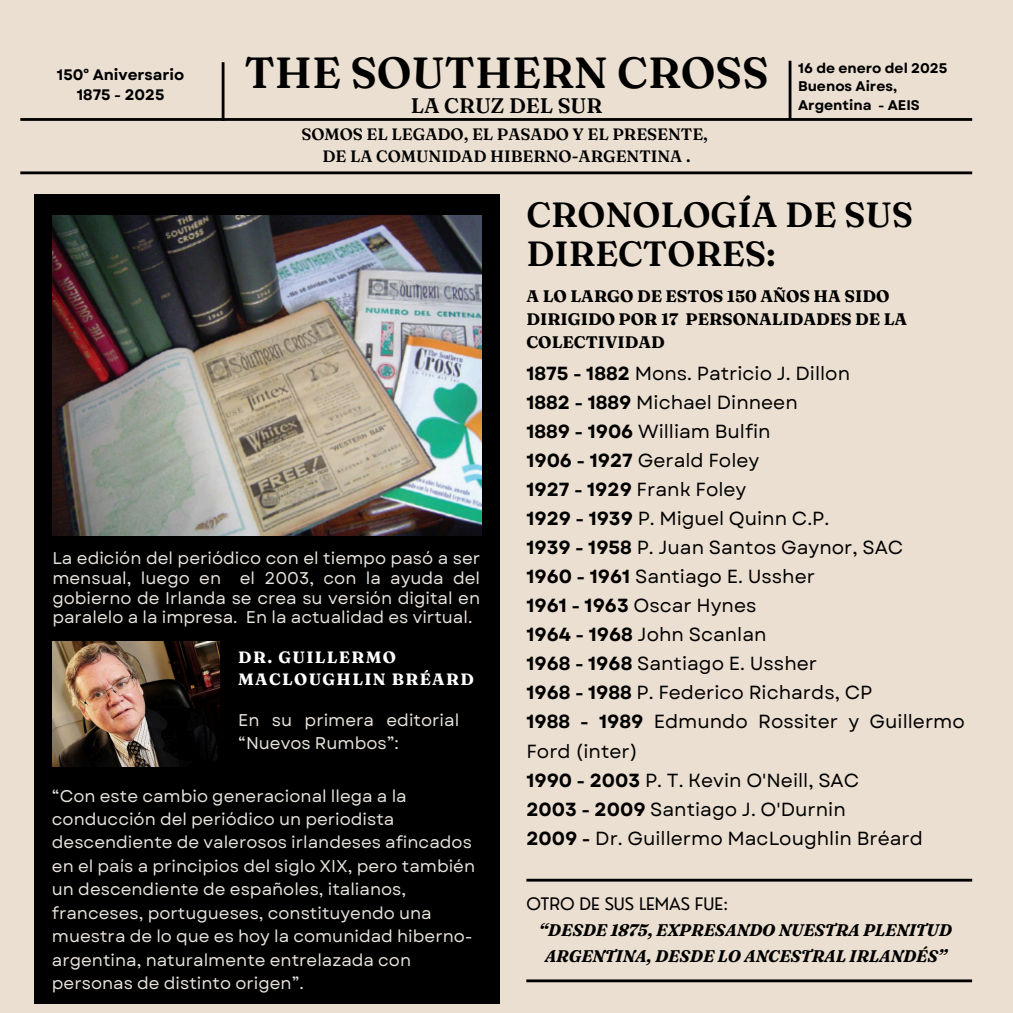
<style>
.page{position:relative;width:1013px;height:1013px;background:#fff}
.page>*{position:absolute;margin:0;border:0;box-sizing:border-box;transform-origin:0 0}
.t1{font:600 43.5px "Fraunces 9 pt";color:#000}
.t2{font:600 35px/39.4px "Fraunces 9 pt";color:#000}
.t3{font:600 21px "Fraunces 9 pt";color:#000}
.t4{font:19px/29px "Garet";color:#000}
.t5{font:17px/19.8px "Garet";color:#e8e3dd;text-align:justify}
.t6{font:16.88px/23.5px "Garet";color:#e8e3dd}
.t7{font:italic 700 16.88px "Fraunces 9 pt";color:#000}
.t8{font:16.88px "Nourd";color:#000}
.t9{font:700 16.62px/23.2px "Fraunces 9 pt";color:#000}
.t10{font:600 16.38px/22.5px "Fraunces 9 pt";color:#000;text-align:center}
.t11{font:700 16.38px/22.5px "Fraunces 9 pt";letter-spacing:.085em;color:#fff}
.t12{font:700 15.25px "Garet";color:#000}
.t13{font:700 14px/18.8px "Garet";color:#000}
.s1{font-weight:700}
</style>
<div class="page">
<div style="left:0;top:0;width:1012px;height:1012px;background:#ebdfd1"></div>
<hr style="left:20px;top:118px;width:952px;height:3px;background:#000">
<hr style="left:222px;top:62px;width:2px;height:59px;background:#000">
<hr style="left:788px;top:61px;width:3px;height:58px;background:#000">
<div style="left:34px;top:194px;width:465px;height:809px;background:#000"></div>
<hr style="left:526px;top:878px;width:446px;height:3px;background:#000">
<hr style="left:526px;top:979px;width:446px;height:3px;background:#000">
<hr style="left:20px;top:171px;width:952px;height:3px;background:#000">
<img style="left:52px;top:216px;width:429px;height:319px">
<img style="left:52px;top:641px;width:167px;height:125px">
<h5 class="t12" style="left:57px;top:63px;width:129px">150° Aniversario</h5>
<p class="t12" style="left:77px;top:84px;width:89px">1875 - 2025</p>
<h1 class="t1" style="left:244px;top:45px;width:526px">THE SOUTHERN CROSS</h1>
<p class="t10" style="left:301px;top:122px;width:408px">SOMOS EL LEGADO, EL PASADO Y EL PRESENTE,<br>DE LA COMUNIDAD HIBERNO-ARGENTINA .</p>
<p class="t3" style="left:411px;top:92px;width:193px">LA CRUZ DEL SUR</p>
<p class="t13" style="left:798px;top:58px;width:151px">16 de enero del 2025<br>Buenos Aires,<br>Argentina - AEIS</p>
<p class="t2" style="left:526px;top:195px;width:388px">CRONOLOGÍA DE SUS<br>DIRECTORES:</p>
<h3 class="t9" style="left:526px;top:284px;width:382px">A LO LARGO DE ESTOS 150 AÑOS HA SIDO<br>DIRIGIDO POR 17 PERSONALIDADES DE LA<br>COLECTIVIDAD</h3>
<p class="t5" style="left:52px;top:548px;width:429px">La edición del periódico con el tiempo pasó a ser mensual, luego en el 2003, con la ayuda del gobierno de Irlanda se crea su versión digital en paralelo a la impresa. En la actualidad es virtual.</p>
<p class="t11" style="left:238px;top:645px;width:237px">DR. GUILLERMO<br>MACLOUGHLIN BRÉARD</p>
<h5 class="t5" style="left:238px;top:708px;width:222px;line-height:23.5px">En su primera editorial “Nuevos Rumbos”:</h5>
<p class="t6" style="left:52px;top:784px;width:425px">“Con este cambio generacional llega a la conducción del periódico un periodista descendiente de valerosos irlandeses afincados en el país a principios del siglo XIX, pero también un descendiente de españoles, italianos, franceses, portugueses, constituyendo una muestra de lo que es hoy la comunidad hiberno&shy;argentina, naturalmente entrelazada con personas de distinto origen”.</p>
<p class="t4" style="left:526px;top:358px;width:440px"><span class="s1">1875 - 1882</span> Mons. Patricio J. Dillon<br><span class="s1">1882 - 1889</span> Michael Dinneen<br><span class="s1">1889 - 1906</span> William Bulfin<br><span class="s1">1906 - 1927</span> Gerald Foley<br><span class="s1">1927 - 1929</span> Frank Foley<br><span class="s1">1929 - 1939</span> P. Miguel Quinn C.P.<br><span class="s1">1939 - 1958</span> P. Juan Santos Gaynor, SAC<br><span class="s1">1960 - 1961</span> Santiago E. Ussher<br><span class="s1">1961 - 1963</span> Oscar Hynes<br><span class="s1">1964 - 1968</span> John Scanlan<br><span class="s1">1968 - 1968</span> Santiago E. Ussher<br><span class="s1">1968 - 1988</span> P. Federico Richards, CP<br><span class="s1">1988 - 1989</span> Edmundo Rossiter y Guillermo<br>Ford (inter)<br><span class="s1">1990 - 2003</span> P. T. Kevin O'Neill, SAC<br><span class="s1">2003 - 2009</span> Santiago J. O'Durnin<br><span class="s1">2009 -</span> Dr. Guillermo MacLoughlin Bréard</p>
<p class="t8" style="left:526px;top:892px;width:203px">OTRO DE SUS LEMAS FUE:</p>
<p class="t7" style="left:539px;top:919px;width:414px">“DESDE 1875, EXPRESANDO NUESTRA PLENITUD</p>
<p class="t7" style="left:545px;top:945px;width:403px">ARGENTINA, DESDE LO ANCESTRAL IRLANDÉS”</p>
</div>
